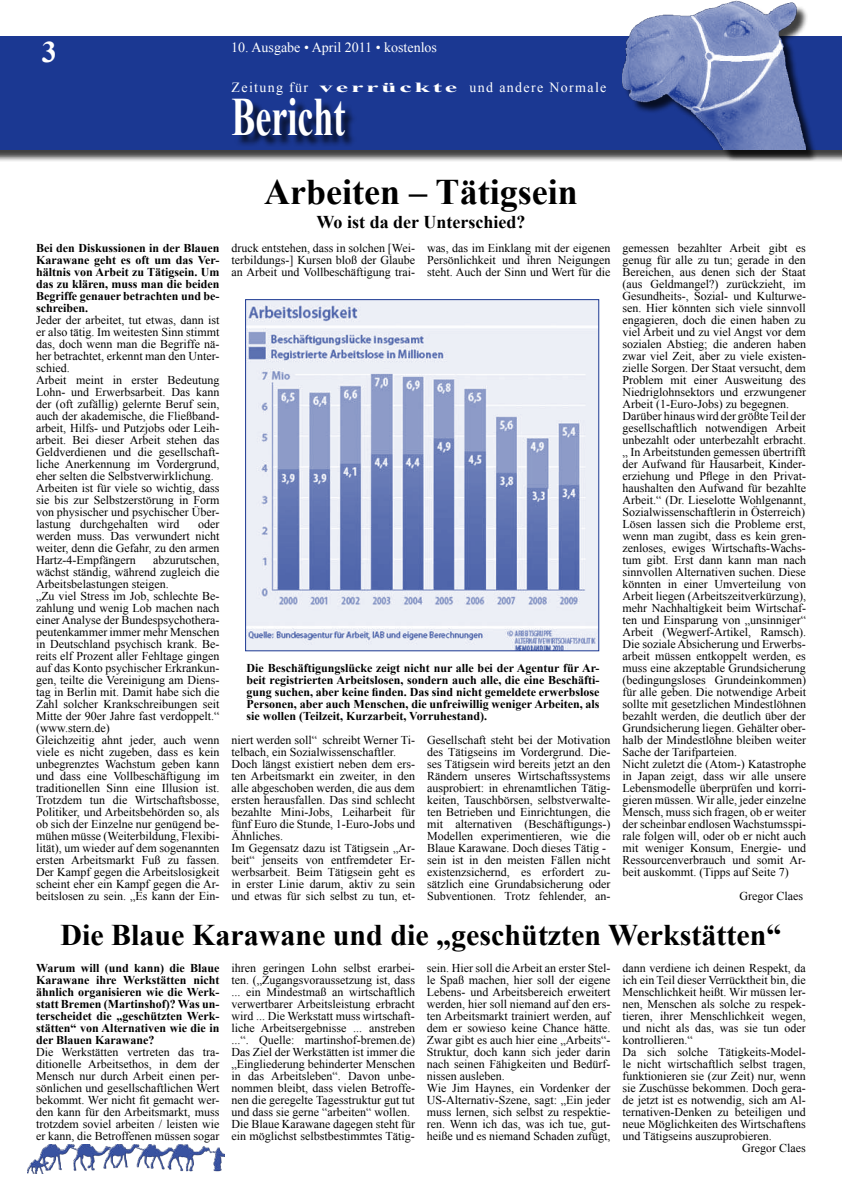
<style>
.page{position:relative;width:842px;height:1191px;background:#fff}
.page>*{position:absolute;margin:0;border:0;box-sizing:border-box;transform-origin:0 0}
.t1{font:700 54px "Times New Roman";color:#fff;scale:.67 1}
.t2{font:700 36px "Times New Roman";color:#000}
.t3{font:700 30px "Times New Roman";color:#000}
.t4{font:700 30px "Times New Roman";color:#fff}
.t5{font:700 18px "Times New Roman";color:#000}
.t6{font:14px "Times New Roman";letter-spacing:.095em;color:#fff}
.t7{font:14px "Times New Roman";color:#fff}
.t8{font:12px/12px "Times New Roman";color:#000}
.t9{font:700 12px/12px "Times New Roman";color:#000;text-align:justify}
.s1{font-weight:700}
</style>
<div class="page">
<div style="left:0;top:38px;width:842px;height:124px;background:#000;opacity:.75"></div>
<div style="left:0;top:36px;width:842px;height:114px;background:#1b3892"></div>
<div style="left:233px;top:100px;width:123px;height:47px;background:#000;opacity:.75"></div>
<div style="left:624px;top:3px;width:194px;height:158px;background:#000;opacity:.75"></div>
<img style="left:622px;top:0;width:184px;height:149px">
<img style="left:27px;top:1144px;width:197px;height:29px">
<img style="left:247px;top:301px;width:350px;height:348px">
<div style="left:245px;top:299px;width:354px;height:352px;border:1px solid #1b3892"></div>
<h3 class="t4" style="left:42px;top:42px;width:16px">3</h3>
<p class="t7" style="left:231px;top:43px;width:207px">10. Ausgabe • April 2011 • kostenlos</p>
<p class="t6" style="left:232px;top:83px;width:376px">Zeitung für <span class="s1">verrückte</span> und andere Normale</p>
<h1 class="t1" style="left:231px;top:98px;width:172px">Bericht</h1>
<p class="t9" style="left:36px;top:243px;width:185px">Bei den Diskussionen in der Blauen Karawane geht es oft um das Ver&shy;hältnis von Arbeit zu Tätigsein. Um das zu klären, muss man die beiden Begriffe genauer betrachten und be&shy;schreiben.</p>
<p class="t8" style="left:36px;top:314px;width:185px">Jeder der arbeitet, tut etwas, dann ist er also tätig. Im weitesten Sinn stimmt das, doch wenn man die Begriffe nä&shy;her betrachtet, erkennt man den Unter&shy;schied.<br>Arbeit meint in erster Bedeutung Lohn- und Erwerbsarbeit. Das kann der (oft zufällig) gelernte Beruf sein, auch der akademische, die Fließband&shy;arbeit, Hilfs- und Putzjobs oder Leih&shy;arbeit. Bei dieser Arbeit stehen das Geldverdienen und die gesellschaft&shy;liche Anerkennung im Vordergrund, eher selten die Selbstverwirklichung.<br>Arbeiten ist für viele so wichtig, dass sie bis zur Selbstzerstörung in Form von physischer und psychischer Über&shy;lastung durchgehalten wird</p>
<p class="t8" style="left:36px;top:518px;width:185px;text-align:justify;text-indent:162px">oder werden muss. Das verwundert nicht weiter, denn die Gefahr, zu den armen Hartz-4-Empfängern</p>
<p class="t8" style="left:36px;top:554px;width:185px;text-indent:117px">abzurutschen, wächst ständig, während zugleich die Arbeitsbelastungen steigen.<br>„Zu viel Stress im Job, schlechte Be&shy;zahlung und wenig Lob machen nach einer Analyse der Bundespsychothera&shy;peutenkammer immer mehr Menschen in Deutschland psychisch krank. Be&shy;reits elf Prozent aller Fehltage gingen auf das Konto psychischer Erkrankun&shy;gen, teilte die Vereinigung am Diens&shy;tag in Berlin mit. Damit habe sich die Zahl solcher Krankschreibungen seit Mitte der 90er Jahre fast verdoppelt.“ (www.stern.de)<br>Gleichzeitig ahnt jeder, auch wenn viele es nicht zugeben, dass es kein unbegrenztes Wachstum geben kann und dass eine Vollbeschäftigung im traditionellen Sinn eine Illusion ist.<br>Trotzdem tun die Wirtschaftsbosse, Politiker, und Arbeitsbehörden so, als ob sich der Einzelne nur genügend be&shy;mühen müsse (Weiterbildung, Flexibi&shy;lität), um wieder auf dem sogenannten ersten Arbeitsmarkt Fuß zu fassen.<br>Der Kampf gegen die Arbeitslosigkeit scheint eher ein Kampf gegen die Ar&shy;beitslosen zu sein. „Es kann der Ein-</p>
<h2 class="t2" style="left:264px;top:180px;width:315px">Arbeiten – Tätigsein</h2>
<h3 class="t5" style="left:317px;top:210px;width:210px">Wo ist da der Unterschied?</h3>
<p class="t8" style="left:231px;top:242px;width:185px;text-align:justify">druck entstehen, dass in solchen [Wei&shy;terbildungs-] Kursen bloß der Glaube an Arbeit und Vollbeschäftigung trai-</p>
<p class="t8" style="left:427px;top:242px;width:185px;text-align:justify">was, das im Einklang mit der eigenen Persönlichkeit und ihren Neigungen steht. Auch der Sinn und Wert für die</p>
<p class="t9" style="left:247px;top:663px;width:354px">Die Beschäftigungslücke zeigt nicht nur alle bei der Agentur für Ar&shy;beit registrierten Arbeitslosen, sondern auch alle, die eine Beschäfti&shy;gung suchen, aber keine 昀椀nden. Das sind nicht gemeldete erwerbslose Personen, aber auch Menschen, die unfreiwillig weniger Arbeiten, als sie wollen (Teilzeit, Kurzarbeit, Vorruhestand).</p>
<p class="t8" style="left:231px;top:734px;width:185px">niert werden soll“ schreibt Werner Ti&shy;telbach, ein Sozialwissenschaftler.<br>Doch längst existiert neben dem ers&shy;ten Arbeitsmarkt ein zweiter, in den alle abgeschoben werden, die aus dem ersten herausfallen. Das sind schlecht bezahlte Mini-Jobs, Leiharbeit für fünf Euro die Stunde, 1-Euro-Jobs und Ähnliches.<br>Im Gegensatz dazu ist Tätigsein „Ar&shy;beit“ jenseits von entfremdeter Er&shy;werbsarbeit. Beim Tätigsein geht es in erster Linie darum, aktiv zu sein und etwas für sich selbst zu tun, et-</p>
<p class="t8" style="left:427px;top:734px;width:185px">Gesellschaft steht bei der Motivation des Tätigseins im Vordergrund. Die&shy;ses Tätigsein wird bereits jetzt an den Rändern unseres Wirtschaftssystems ausprobiert: in ehrenamtlichen Tätig&shy;keiten, Tauschbörsen, selbstverwalte&shy;ten Betrieben und Einrichtungen, die mit alternativen (Beschäftigungs-)<br>Modellen experimentieren, wie die Blaue Karawane. Doch dieses Tätig - sein ist in den meisten Fällen nicht existenzsichernd, es erfordert zu&shy;sätzlich eine Grundabsicherung oder Subventionen. Trotz fehlender, an-</p>
<p class="t8" style="left:622px;top:242px;width:185px">gemessen bezahlter Arbeit gibt es genug für alle zu tun; gerade in den Bereichen, aus denen sich der Staat (aus Geldmangel?) zurückzieht, im Gesundheits-, Sozial- und Kulturwe&shy;sen. Hier könnten sich viele sinnvoll engagieren, doch die einen haben zu viel Arbeit und zu viel Angst vor dem sozialen Abstieg; die anderen haben zwar viel Zeit, aber zu viele existen&shy;zielle Sorgen. Der Staat versucht, dem Problem mit einer Ausweitung des Niedriglohnsektors und erzwungener Arbeit (1-Euro-Jobs) zu begegnen.<br>Darüber hinaus wird der größte Teil der gesellschaftlich notwendigen Arbeit unbezahlt oder unterbezahlt erbracht. „ In Arbeitstunden gemessen übertrifft der Aufwand für Hausarbeit, Kinder&shy;erziehung und P昀氀ege in den Privat&shy;haushalten den Aufwand für bezahlte Arbeit.“ (Dr. Lieselotte Wohlgenannt, Sozialwissenschaftlerin in Österreich)<br>Lösen lassen sich die Probleme erst, wenn man zugibt, dass es kein gren&shy;zenloses, ewiges Wirtschafts-Wachs&shy;tum gibt. Erst dann kann man nach sinnvollen Alternativen suchen. Diese könnten in einer Umverteilung von Arbeit liegen (Arbeitszeitverkürzung), mehr Nachhaltigkeit beim Wirtschaf&shy;ten und Einsparung von „unsinniger“ Arbeit (Wegwerf-Artikel, Ramsch).<br>Die soziale Absicherung und Erwerbs&shy;arbeit müssen entkoppelt werden, es muss eine akzeptable Grundsicherung (bedingungsloses Grundeinkommen) für alle geben. Die notwendige Arbeit sollte mit gesetzlichen Mindestlöhnen bezahlt werden, die deutlich über der Grundsicherung liegen. Gehälter ober&shy;halb der Mindestlöhne bleiben weiter Sache der Tarifparteien.<br>Nicht zuletzt die (Atom-) Katastrophe in Japan zeigt, dass wir alle unsere Lebensmodelle überprüfen und korri&shy;gieren müssen. Wir alle, jeder einzelne Mensch, muss sich fragen, ob er weiter der scheinbar endlosen Wachstumsspi&shy;rale folgen will, oder ob er nicht auch mit weniger Konsum, Energie- und Ressourcenverbrauch und somit Ar&shy;beit auskommt. (Tipps auf Seite 7)</p>
<p class="t8" style="left:739px;top:890px;width:65px">Gregor Claes</p>
<h3 class="t3" style="left:60px;top:914px;width:723px">Die Blaue Karawane und die „geschützten Werkstätten“</h3>
<p class="t9" style="left:36px;top:962px;width:185px">Warum will (und kann) die Blaue Karawane ihre Werkstätten nicht ähnlich organisieren wie die Werk&shy;statt Bremen (Martinshof)? Was un&shy;terscheidet die „geschützten Werk&shy;stätten“ von Alternativen wie die in der Blauen Karawane?</p>
<p class="t8" style="left:36px;top:1046px;width:185px;text-align:justify">Die Werkstätten vertreten das tra&shy;ditionelle Arbeitsethos, in dem der Mensch nur durch Arbeit einen per&shy;sönlichen und gesellschaftlichen Wert bekommt. Wer nicht 昀椀t gemacht wer&shy;den kann für den Arbeitsmarkt, muss trotzdem soviel arbeiten / leisten wie er kann, die Betroffenen müssen sogar</p>
<p class="t8" style="left:231px;top:962px;width:185px">ihren geringen Lohn selbst erarbei&shy;ten. („Zugangsvoraussetzung ist, dass ... ein Mindestmaß an wirtschaftlich verwertbarer Arbeitsleistung erbracht wird ... Die Werkstatt muss wirtschaft&shy;liche Arbeitsergebnisse ... anstreben ...“. Quelle: martinshof-bremen.de)<br>Das Ziel der Werkstätten ist immer die „Eingliederung behinderter Menschen in das Arbeitsleben“. Davon unbe&shy;nommen bleibt, dass vielen Betroffe&shy;nen die geregelte Tagesstruktur gut tut und dass sie gerne “arbeiten“ wollen.<br>Die Blaue Karawane dagegen steht für ein möglichst selbstbestimmtes Tätig-</p>
<p class="t8" style="left:427px;top:962px;width:185px">sein. Hier soll die Arbeit an erster Stel&shy;le Spaß machen, hier soll der eigene Lebens- und Arbeitsbereich erweitert werden, hier soll niemand auf den ers&shy;ten Arbeitsmarkt trainiert werden, auf dem er sowieso keine Chance hätte.<br>Zwar gibt es auch hier eine „Arbeits“- Struktur, doch kann sich jeder darin nach seinen Fähigkeiten und Bedürf&shy;nissen ausleben.<br>Wie Jim Haynes, ein Vordenker der US-Alternativ-Szene, sagt: „Ein jeder muss lernen, sich selbst zu respektie&shy;ren. Wenn ich das, was ich tue, gut&shy;heiße und es niemand Schaden zufügt,</p>
<p class="t8" style="left:622px;top:962px;width:185px">dann verdiene ich deinen Respekt, da</p>
<p class="t8" style="left:622px;top:974px;width:185px">ich ein Teil dieser Verrücktheit bin, die</p>
<p class="t8" style="left:622px;top:986px;width:185px">Menschlichkeit heißt. Wir müssen ler-</p>
<p class="t8" style="left:622px;top:998px;width:185px">nen, Menschen als solche zu respek-</p>
<p class="t8" style="left:622px;top:1010px;width:185px">tieren, ihrer Menschlichkeit wegen,</p>
<p class="t8" style="left:622px;top:1022px;width:185px">und nicht als das, was sie tun oder</p>
<p class="t8" style="left:622px;top:1034px;width:72px">kontrollieren.“</p>
<p class="t8" style="left:622px;top:1046px;width:185px">Da sich solche Tätigkeits-Model-</p>
<p class="t8" style="left:622px;top:1058px;width:185px">le nicht wirtschaftlich selbst tragen,</p>
<p class="t8" style="left:622px;top:1070px;width:185px">funktionieren sie (zur Zeit) nur, wenn</p>
<p class="t8" style="left:622px;top:1082px;width:185px">sie Zuschüsse bekommen. Doch gera-</p>
<p class="t8" style="left:622px;top:1094px;width:185px">de jetzt ist es notwendig, sich am Al-</p>
<p class="t8" style="left:622px;top:1106px;width:185px">ternativen-Denken zu beteiligen und</p>
<p class="t8" style="left:622px;top:1118px;width:185px">neue Möglichkeiten des Wirtschaftens</p>
<p class="t8" style="left:622px;top:1130px;width:151px">und Tätigseins auszuprobieren.</p>
<p class="t8" style="left:742px;top:1142px;width:65px">Gregor Claes</p>
</div>
